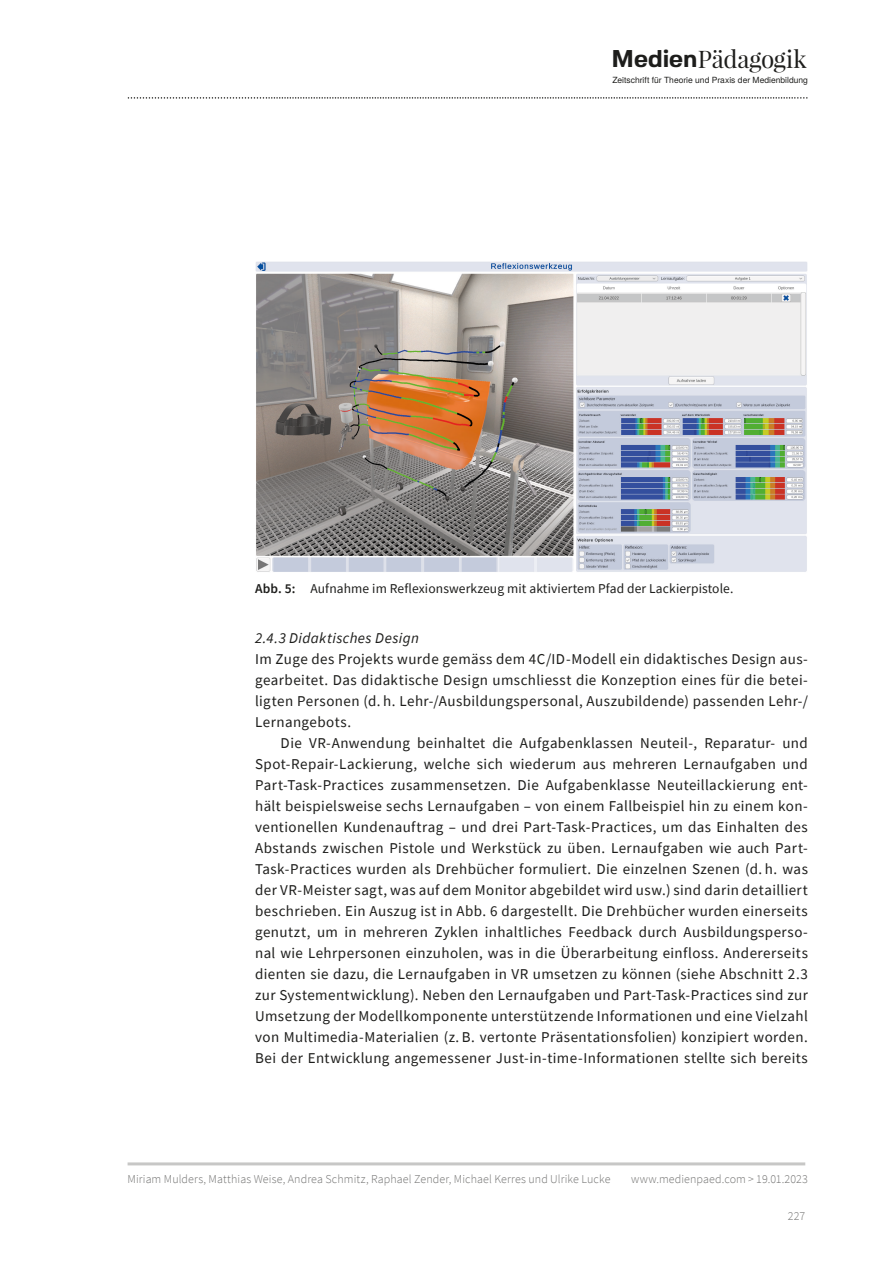
<style>
.page{position:relative;width:893px;height:1263px;background:#fff}
.page>*{position:absolute;margin:0;border:0;box-sizing:border-box;transform-origin:0 0}
.t1{font:24.3px "Playfair Display";letter-spacing:-.015em;color:#1d1d1b}
.mp-text{font:15px/21px "Source Sans Pro";letter-spacing:.03em;color:#1d1d1b;text-align:justify}
.mp-text_ohne_Einzug{font:15px/21px "Source Sans Pro";letter-spacing:.03em;color:#1d1d1b;text-align:justify}
.t2{font:italic 15px "Source Sans Pro";letter-spacing:.025em;color:#1d1d1b}
.mp-Abbildungen_Legen{font:13.5px "Source Sans Pro";letter-spacing:.01em;color:#1d1d1b}
.t3{font:300 12px "Source Sans Pro";letter-spacing:.01em;color:#70706f}
.t4{font:8.55px "Te X Gyre Heros";color:#1d1d1b}
.s1{font-family:"Fivo Sans";font-weight:700}
.s2{font-weight:600}
</style>
<div class="page">
<hr style="left:128px;top:1162px;width:677px;height:3px;background:#c7c7c6">
<svg style="left:128px;top:97px;width:679px;height:2px"></svg>
<img style="left:255px;top:262px;width:553px;height:310px">
<h1 class="t1" style="left:611px;top:43px;width:197px"><span class="s1">Medien</span>Pädagogik</h1>
<p class="t4" style="left:612px;top:73px;width:197px">Zeitschrift für Theorie und Praxis der Medienbildung</p>
<p class="mp-Abbildungen_Legen" style="left:255px;top:579px;width:480px"><span class="s2">Abb. 5:</span> Aufnahme im Reflexionswerkzeug mit aktiviertem Pfad der Lackierpistole.</p>
<h3 class="t2" style="left:255px;top:628px;width:165px">2.4.3 Didaktisches Design</h3>
<p class="mp-text_ohne_Einzug" style="left:255px;top:648px;width:554px">Im Zuge des Projekts wurde gemäss dem 4C/ID-Modell ein didaktisches Design aus&shy;gearbeitet. Das didaktische Design umschliesst die Konzeption eines für die betei&shy;ligten Personen (d. h. Lehr-/Ausbildungspersonal, Auszubildende) passenden Lehr-/ Lernangebots.</p>
<p class="mp-text" style="left:255px;top:732px;width:554px;text-indent:26px">Die VR-Anwendung beinhaltet die Aufgabenklassen Neuteil-, Reparatur- und Spot-Repair-Lackierung, welche sich wiederum aus mehreren Lernaufgaben und Part-Task-Practices zusammensetzen. Die Aufgabenklasse Neuteillackierung ent&shy;hält beispielsweise sechs Lernaufgaben – von einem Fallbeispiel hin zu einem kon&shy;ventionellen Kundenauftrag – und drei Part-Task-Practices, um das Einhalten des Abstands zwischen Pistole und Werkstück zu üben. Lernaufgaben wie auch Part-Task-Practices wurden als Drehbücher formuliert. Die einzelnen Szenen (d. h. was der VR-Meister sagt, was auf dem Monitor abgebildet wird usw.) sind darin detailliert beschrieben. Ein Auszug ist in Abb. 6 dargestellt. Die Drehbücher wurden einerseits genutzt, um in mehreren Zyklen inhaltliches Feedback durch Ausbildungsperso&shy;nal wie Lehrpersonen einzuholen, was in die Überarbeitung einfloss. Andererseits dienten sie dazu, die Lernaufgaben in VR umsetzen zu können (siehe Abschnitt 2.3 zur Systementwicklung). Neben den Lernaufgaben und Part-Task-Practices sind zur Umsetzung der Modellkomponente unterstützende Informationen und eine Vielzahl von Multimedia-Materialien (z. B. vertonte Präsentationsfolien) konzipiert worden.<br>Bei der Entwicklung angemessener Just-in-time-Informationen stellte sich bereits</p>
<p class="t3" style="left:128px;top:1171px;width:484px">Miriam Mulders, Matthias Weise, Andrea Schmitz, Raphael Zender, Michael Kerres und Ulrike Lucke</p>
<p class="t3" style="left:631px;top:1171px;width:178px">www.medienpaed.com &gt; 19.01.2023</p>
<p class="t3" style="left:788px;top:1208px;width:19px">227</p>
</div>
